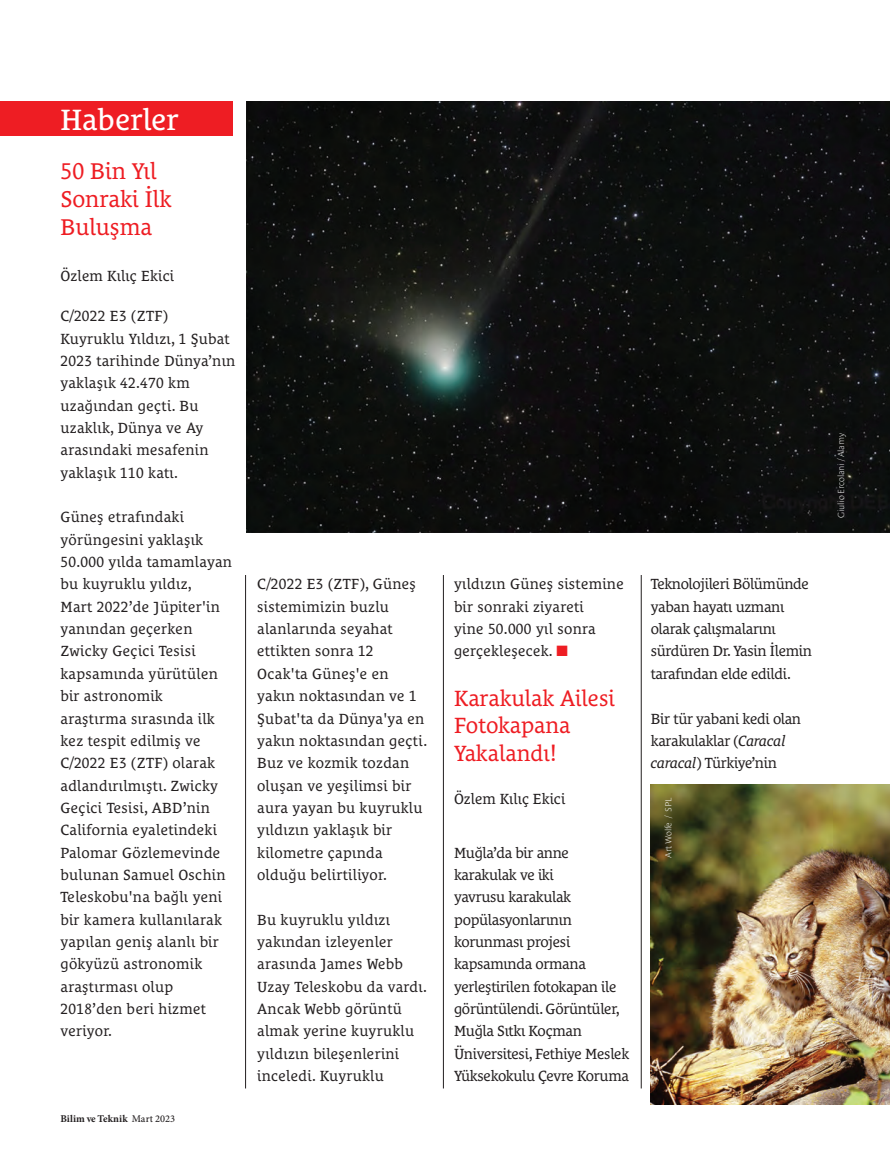
<style>
.page{position:relative;width:890px;height:1168px;background:#fff}
.page>*{position:absolute;margin:0;border:0;box-sizing:border-box;transform-origin:0 0}
.t1{font:30px "Le Monde Courrier Pro";color:#fff}
.t2{font:23.25px/27.9px "Le Monde Courrier Pro";color:#ee1d23}
.t3{font:22.5px/27.5px "Le Monde Courrier Pro";color:#ee1d23}
.t4{font:15px/22.4px "Le Monde Courrier Pro";letter-spacing:.02em;color:#231f20}
.t5{font:15px/22.4px "Le Monde Courrier Pro";letter-spacing:-.02em;color:#231f20}
.t6{font:15px "Le Monde Courrier Pro";color:#231f20}
.t7{font:700 10.35px "Minion Pro";letter-spacing:.005em;color:#231f20}
.t8{font:300 expanded 9px "Le Monde Sans Pro";letter-spacing:-.02em;color:#fff}
.s1{font-weight:500}
.s2{font-style:italic}
</style>
<div class="page">
<hr style="left:443px;top:575px;width:1px;height:513px;background:#231f20">
<hr style="left:245px;top:575px;width:1px;height:513px;background:#231f20">
<hr style="left:641px;top:575px;width:1px;height:513px;background:#231f20">
<div style="left:0;top:101px;width:233px;height:34px;background:#ee1d23"></div>
<img style="left:246px;top:101px;width:643px;height:431px">
<img style="left:650px;top:784px;width:239px;height:320px">
<h1 class="t1" style="left:60px;top:102px;width:120px">Haberler</h1>
<h2 class="t2" style="left:60px;top:158px;width:112px">50 Bin Yıl<br>Sonraki İlk<br>Buluşma</h2>
<p class="t4" style="left:60px;top:265px;width:115px">Özlem Kılıç Ekici</p>
<p class="t4" style="left:60px;top:306px;width:176px">C/2022 E3 (ZTF)<br>Kuyruklu Yıldızı, 1 Şubat<br>2023 tarihinde Dünya’nın yaklaşık 42.470 km uzağından geçti. Bu uzaklık, Dünya ve Ay arasındaki mesafenin yaklaşık 110 katı.</p>
<p class="t4" style="left:60px;top:507px;width:173px">Güneş etrafındaki yörüngesini yaklaşık<br>50.000 yılda tamamlayan bu kuyruklu yıldız,<br>Mart 2022’de Jüpiter'in yanından geçerken<br>Zwicky Geçici Tesisi kapsamında yürütülen bir astronomik araştırma sırasında ilk kez tespit edilmiş ve<br>C/2022 E3 (ZTF) olarak adlandırılmıştı. Zwicky<br>Geçici Tesisi, ABD’nin<br>California eyaletindeki<br>Palomar Gözlemevinde bulunan Samuel Oschin<br>Teleskobu'na bağlı yeni bir kamera kullanılarak yapılan geniş alanlı bir gökyüzü astronomik araştırması olup<br>2018’den beri hizmet veriyor.</p>
<p class="t7" style="left:60px;top:1111px;width:116px">Bilim ve Teknik <span class="s1">Mart 2023</span></p>
<p class="t4" style="left:257px;top:574px;width:171px">C/2022 E3 (ZTF), Güneş sistemimizin buzlu alanlarında seyahat ettikten sonra 12<br>Ocak'ta Güneş'e en yakın noktasından ve 1<br>Şubat'ta da Dünya'ya en yakın noktasından geçti.<br>Buz ve kozmik tozdan oluşan ve yeşilimsi bir aura yayan bu kuyruklu yıldızın yaklaşık bir kilometre çapında olduğu belirtiliyor.</p>
<p class="t4" style="left:257px;top:908px;width:171px">Bu kuyruklu yıldızı yakından izleyenler arasında James Webb<br>Uzay Teleskobu da vardı.<br>Ancak Webb görüntü almak yerine kuyruklu yıldızın bileşenlerini inceledi. Kuyruklu</p>
<p class="t4" style="left:454px;top:574px;width:171px">yıldızın Güneş sistemine bir sonraki ziyareti<br>yine 50.000 yıl sonra gerçekleşecek.</p>
<h3 class="t3" style="left:454px;top:685px;width:162px">Karakulak Ailesi<br>Fotokapana<br>Yakalandı!</h3>
<p class="t6" style="left:454px;top:791px;width:113px">Özlem Kılıç Ekici</p>
<p class="t5" style="left:454px;top:841px;width:177px">Muğla’da bir anne karakulak ve iki<br>yavrusu karakulak popülasyonlarının korunması projesi kapsamında ormana yerleştirilen fotokapan ile görüntülendi. Görüntüler,<br>Muğla Sıtkı Koçman<br>Üniversitesi, Fethiye Meslek<br>Yüksekokulu Çevre Koruma</p>
<p class="t5" style="left:650px;top:574px;width:163px">Teknolojileri Bölümünde yaban hayatı uzmanı olarak çalışmalarını sürdüren Dr. Yasin İlemin tarafından elde edildi.</p>
<p class="t5" style="left:650px;top:707px;width:152px">Bir tür yabani kedi olan karakulaklar (<span class="s2">Caracal caracal</span>) Türkiye’nin</p>
<p class="t8" style="left:665px;top:857px;width:62px;rotate:-90deg">Art Wolfe / SPL</p>
<p class="t8" style="left:837px;top:518px;width:87px;rotate:-90deg">Giulio Ercolani / Alamy</p>
</div>
